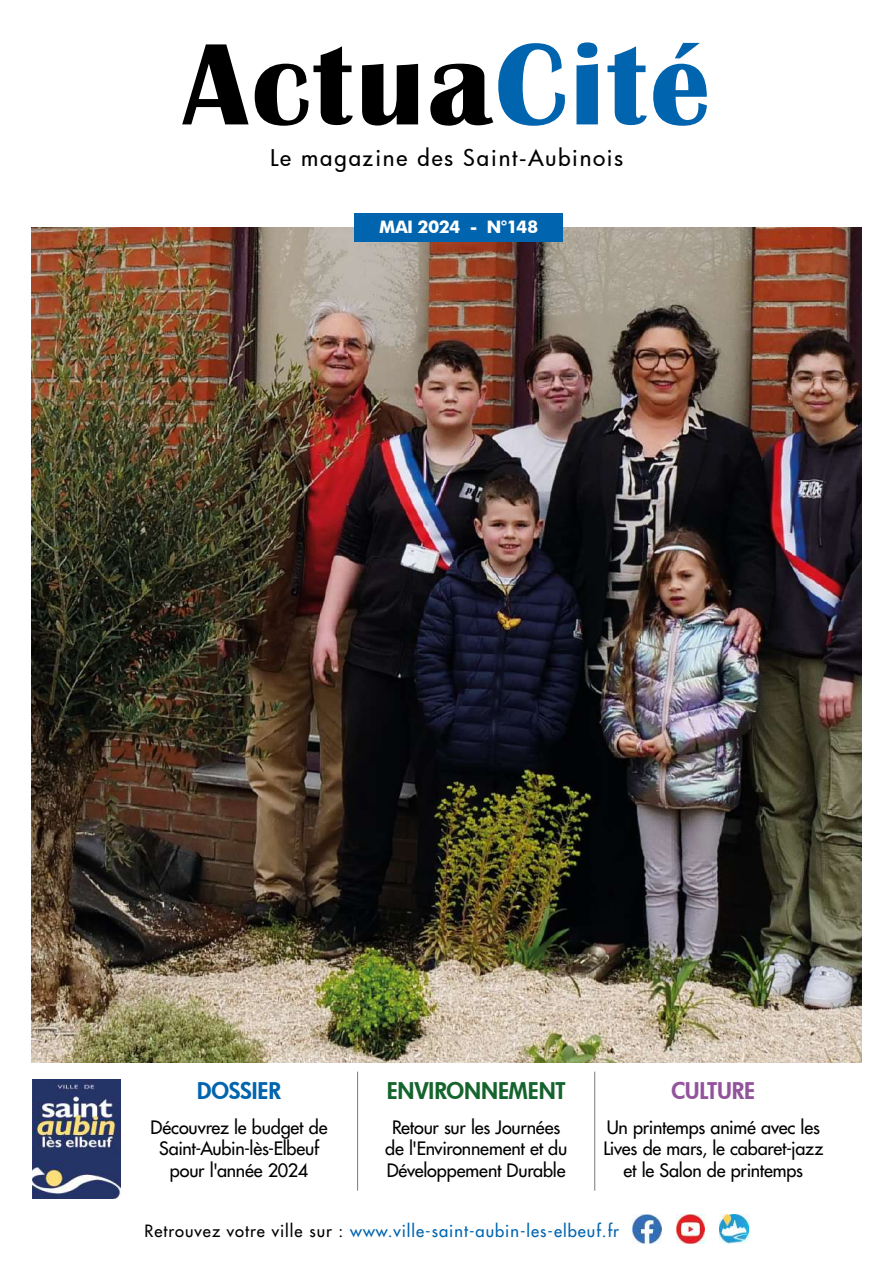
<style>
.page{position:relative;width:893px;height:1263px;background:#fff}
.page>*{position:absolute;margin:0;border:0;box-sizing:border-box;transform-origin:0 0}
.t1{font:700 120px "Britannic";letter-spacing:.03em;color:#000}
.t2{font:500 22.5px "Futura";letter-spacing:.075em;color:#000}
.t3{font:800 22.5px "Futura";letter-spacing:-.005em;color:#15642d}
.t4{font:800 22.5px "Futura";letter-spacing:-.005em;color:#0064af}
.t5{font:800 22.5px "Futura";letter-spacing:-.005em;color:#93539c}
.t6{font:18px/21.6px "Futura";letter-spacing:-.01em;color:#000;text-align:center}
.t7{font:16.5px "Futura";letter-spacing:.06em;color:#0064af}
.t8{font:700 16.5px "Futura";letter-spacing:-.04em;color:#fff}
.s1{color:#0064af}
.s2{color:#000}
</style>
<div class="page">
<img style="left:32px;top:227px;width:829px;height:835px">
<img style="left:32px;top:1079px;width:89px;height:119px">
<div style="left:355px;top:213px;width:208px;height:29px;background:#0064af"></div>
<hr style="left:357px;top:1071px;width:1px;height:120px;background:#020203">
<hr style="left:594px;top:1071px;width:1px;height:120px;background:#020203">
<img style="left:632px;top:1215px;width:29px;height:29px">
<img style="left:676px;top:1215px;width:29px;height:29px">
<img style="left:720px;top:1215px;width:28px;height:28px">
<h1 class="t1" style="left:183px;top:17px;width:528px">Actua<span class="s1">Cité</span></h1>
<p class="t2" style="left:270px;top:142px;width:354px">Le magazine des Saint-Aubinois</p>
<p class="t8" style="left:379px;top:216px;width:160px">MAI 2024 - N°148</p>
<p class="t4" style="left:197px;top:1076px;width:85px">DOSSIER</p>
<p class="t6" style="left:151px;top:1116px;width:178px">Découvrez le budget de<br>Saint-Aubin-lès-Elbeuf pour l'année 2024</p>
<p class="t3" style="left:387px;top:1076px;width:180px">ENVIRONNEMENT</p>
<p class="t6" style="left:385px;top:1116px;width:184px">Retour sur les Journées de l'Environnement et du<br>Développement Durable</p>
<p class="t5" style="left:671px;top:1076px;width:85px">CULTURE</p>
<p class="t6" style="left:603px;top:1116px;width:221px">Un printemps animé avec les<br>Lives de mars, le cabaret-jazz et le Salon de printemps</p>
<p class="t7" style="left:145px;top:1220px;width:476px"><span class="s2">Retrouvez votre ville sur :</span> www.ville-saint-aubin-les-elbeuf.fr</p>
</div>
